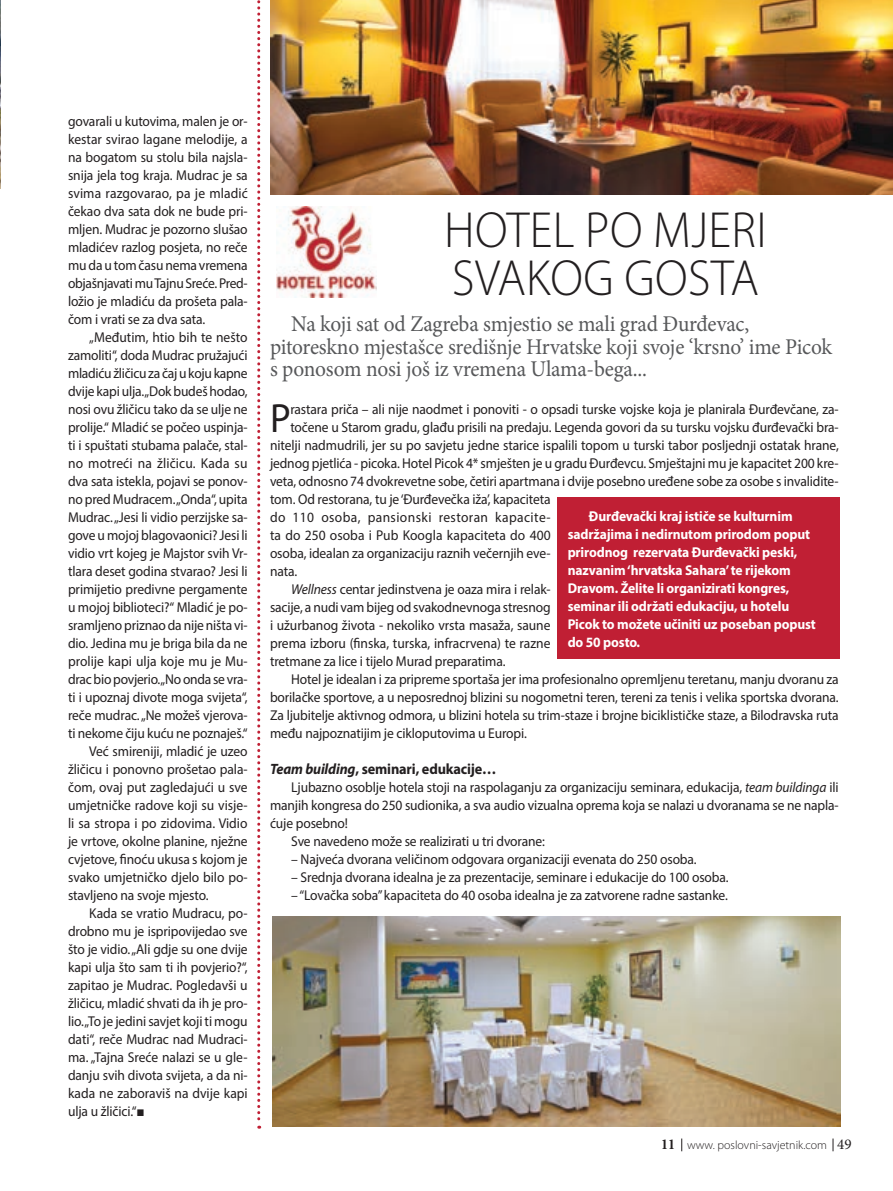
<style>
.page{position:relative;width:893px;height:1191px;background:#fff}
.page>*{position:absolute;margin:0;border:0;box-sizing:border-box;transform-origin:0 0}
.t1{font:300 51px/48px "Myriad Pro";letter-spacing:.01em;color:#231f20;scale:.95 1}
.t2{font:40.95px "Myriad Pro";color:#231f20;scale:.95 1}
.t3{font:22.5px/22.5px "Minion Pro";letter-spacing:-.01em;color:#57585a;scale:.95 1}
.t4{font:700 15px "Myriad Pro";letter-spacing:-.01em;color:#231f20;scale:.95 1}
.t5{font:14.25px/18px "Myriad Pro";letter-spacing:-.01em;color:#231f20;text-align:justify;scale:.95 1}
.t6{font:700 14.25px/18px "Myriad Pro";letter-spacing:-.01em;color:#fff;scale:.95 1}
.t7{font:14.25px "Myriad Pro";letter-spacing:.03em;color:#231f20;scale:.95 1}
.t8{font:14.25px "Myriad Pro";letter-spacing:.01em;color:#231f20;scale:.95 1}
.t9{font:300 12px "Myriad Pro";color:#231f20}
.s1{font-family:"Arial";font-weight:700;font-style:italic}
.s2{font-style:italic}
.s3{font-family:"Minion Pro";font-weight:700;font-stretch:condensed;font-size:15px}
.s4{font-family:"Minion Pro";font-weight:400;font-size:15px}
</style>
<div class="page">
<svg style="left:681px;top:1138px;width:1px;height:13px"></svg>
<svg style="left:833px;top:1138px;width:1px;height:13px"></svg>
<img style="left:0;top:0;width:1px;height:188px">
<div style="left:557px;top:497px;width:283px;height:162px;background:#c01f34"></div>
<img style="left:271px;top:0;width:622px;height:195px">
<img style="left:273px;top:916px;width:568px;height:210px">
<img style="left:276px;top:207px;width:101px;height:91px">
<svg style="left:257px;top:0;width:3px;height:1128px"></svg>
<p class="t5" style="left:68px;top:112px;width:191px">govarali u kutovima, malen je or&shy;kestar svirao lagane melodije, a na bogatom su stolu bila najsla&shy;snija jela tog kraja. Mudrac je sa svima razgovarao, pa je mladić čekao dva sata dok ne bude pri&shy;mljen. Mudrac je pozorno slušao mladićev razlog posjeta, no reče mu da u tom času nema vremena objašnjavati mu Tajnu Sreće. Pred&shy;ložio je mladiću da prošeta pala&shy;čom i vrati se za dva sata.</p>
<p class="t5" style="left:89px;top:328px;width:168px">„Međutim, htio bih te nešto</p>
<p class="t5" style="left:68px;top:346px;width:191px">zamoliti“, doda Mudrac pružajući</p>
<p class="t5" style="left:68px;top:364px;width:191px">mladiću žličicu za čaj u koju kapne</p>
<p class="t5" style="left:68px;top:382px;width:190px">dvije kapi ulja. „Dok budeš hodao,</p>
<p class="t5" style="left:68px;top:400px;width:191px">nosi ovu žličicu tako da se ulje ne</p>
<p class="t5" style="left:68px;top:418px;width:191px">prolije.“ Mladić se počeo uspinja-</p>
<p class="t5" style="left:68px;top:436px;width:191px">ti i spuštati stubama palače, stal-</p>
<p class="t8" style="left:68px;top:454px;width:191px">no motreći na žličicu. Kada su</p>
<p class="t5" style="left:68px;top:472px;width:191px">dva sata istekla, pojavi se ponov-</p>
<p class="t5" style="left:68px;top:490px;width:191px">no pred Mudracem. „Onda“, upita</p>
<p class="t5" style="left:68px;top:508px;width:191px">Mudrac. „Jesi li vidio perzijske sa-</p>
<p class="t5" style="left:68px;top:526px;width:191px">gove u mojoj blagovaonici? Jesi li</p>
<p class="t5" style="left:68px;top:544px;width:191px">vidio vrt kojeg je Majstor svih Vr-</p>
<p class="t5" style="left:68px;top:562px;width:191px">tlara deset godina stvarao? Jesi li</p>
<p class="t5" style="left:68px;top:580px;width:190px">primijetio predivne pergamente</p>
<p class="t5" style="left:68px;top:598px;width:191px">u mojoj biblioteci?“ Mladić je po-</p>
<p class="t5" style="left:68px;top:616px;width:191px">sramljeno priznao da nije ništa vi-</p>
<p class="t5" style="left:68px;top:634px;width:191px">dio. Jedina mu je briga bila da ne</p>
<p class="t5" style="left:68px;top:652px;width:191px">prolije kapi ulja koje mu je Mu-</p>
<p class="t5" style="left:68px;top:670px;width:191px">drac bio povjerio. „No onda se vra-</p>
<p class="t5" style="left:68px;top:688px;width:191px">ti i upoznaj divote moga svijeta“,</p>
<p class="t5" style="left:68px;top:706px;width:191px">reče mudrac. „Ne možeš vjerova-</p>
<p class="t5" style="left:68px;top:724px;width:191px">ti nekome čiju kuću ne poznaješ.“</p>
<p class="t5" style="left:89px;top:742px;width:168px">Već smireniji, mladić je uzeo</p>
<p class="t5" style="left:68px;top:760px;width:191px">žličicu i ponovno prošetao pala-</p>
<p class="t5" style="left:68px;top:778px;width:191px">čom, ovaj put zagledajući u sve</p>
<p class="t5" style="left:68px;top:796px;width:191px">umjetničke radove koji su visje-</p>
<p class="t5" style="left:68px;top:814px;width:190px">li sa stropa i po zidovima. Vidio</p>
<p class="t5" style="left:68px;top:832px;width:191px">je vrtove, okolne planine, nježne</p>
<p class="t5" style="left:68px;top:850px;width:191px">cvjetove, finoću ukusa s kojom je</p>
<p class="t5" style="left:68px;top:868px;width:191px">svako umjetničko djelo bilo po-</p>
<p class="t5" style="left:68px;top:886px;width:149px">stavljeno na svoje mjesto.</p>
<p class="t5" style="left:89px;top:904px;width:168px">Kada se vratio Mudracu, po-</p>
<p class="t5" style="left:68px;top:922px;width:191px">drobno mu je ispripovijedao sve</p>
<p class="t5" style="left:68px;top:940px;width:191px">što je vidio. „Ali gdje su one dvije</p>
<p class="t5" style="left:68px;top:958px;width:191px">kapi ulja što sam ti ih povjerio?“,</p>
<p class="t5" style="left:68px;top:976px;width:191px">zapitao je Mudrac. Pogledavši u</p>
<p class="t5" style="left:68px;top:994px;width:191px">žličicu, mladić shvati da ih je pro-</p>
<p class="t5" style="left:68px;top:1012px;width:191px">lio. „To je jedini savjet koji ti mogu</p>
<p class="t5" style="left:68px;top:1030px;width:191px">dati“, reče Mudrac nad Mudraci-</p>
<p class="t5" style="left:68px;top:1048px;width:191px">ma. „Tajna Sreće nalazi se u gle-</p>
<p class="t5" style="left:68px;top:1066px;width:191px">danju svih divota svijeta, a da ni-</p>
<p class="t5" style="left:68px;top:1084px;width:191px">kada ne zaboraviš na dvije kapi</p>
<p class="t5" style="left:68px;top:1102px;width:82px">ulja u žličici.“<span class="s1">■</span></p>
<h1 class="t1" style="left:444px;top:205px;width:341px">HOTEL PO MJERI<br>SVAKOG GOSTA</h1>
<h3 class="t3" style="left:270px;top:313px;width:593px;text-indent:21px">Na koji sat od Zagreba smjestio se mali grad Đurđevac, pitoreskno mjestašce središnje Hrvatske koji svoje ‘krsno’ ime Picok s ponosom nosi još iz vremena Ulama-bega...</h3>
<h2 class="t2" style="left:270px;top:393px;width:23px">P</h2>
<p class="t5" style="left:290px;top:400px;width:579px">rastara priča – ali nije naodmet i ponoviti - o opsadi turske vojske koja je planirala Đurđevčane, za-</p>
<p class="t5" style="left:290px;top:418px;width:579px">točene u Starom gradu, glađu prisili na predaju. Legenda govori da su tursku vojsku đurđevački bra-</p>
<p class="t5" style="left:270px;top:436px;width:600px">nitelji nadmudrili, jer su po savjetu jedne starice ispalili topom u turski tabor posljednji ostatak hrane,</p>
<p class="t5" style="left:270px;top:454px;width:600px">jednog pjetlića - picoka. Hotel Picok 4* smješten je u gradu Đurđevcu. Smještajni mu je kapacitet 200 kre-</p>
<p class="t5" style="left:270px;top:472px;width:600px">veta, odnosno 74 dvokrevetne sobe, četiri apartmana i dvije posebno uređene sobe za osobe s invalidite-</p>
<p class="t5" style="left:270px;top:490px;width:297px">tom. Od restorana, tu je ‘Đurđevečka iža’, kapaciteta</p>
<p class="t7" style="left:270px;top:508px;width:297px">do 110 osoba, pansionski restoran kapacite-</p>
<p class="t5" style="left:270px;top:526px;width:297px">ta do 250 osoba i Pub Koogla kapaciteta do 400</p>
<p class="t5" style="left:270px;top:544px;width:297px">osoba, idealan za organizaciju raznih večernjih eve-</p>
<p class="t5" style="left:270px;top:562px;width:30px">nata.</p>
<p class="t5" style="left:291px;top:580px;width:275px"><span class="s2">Wellness</span> centar jedinstvena je oaza mira i relak-</p>
<p class="t5" style="left:270px;top:598px;width:297px">sacije, a nudi vam bijeg od svakodnevnoga stresnog</p>
<p class="t5" style="left:270px;top:616px;width:297px">i užurbanog života - nekoliko vrsta masaža, saune</p>
<p class="t5" style="left:270px;top:634px;width:297px">prema izboru (finska, turska, infracrvena) te razne</p>
<p class="t5" style="left:270px;top:652px;width:249px">tretmane za lice i tijelo Murad preparatima.</p>
<p class="t5" style="left:291px;top:670px;width:578px">Hotel je idealan i za pripreme sportaša jer ima profesionalno opremljenu teretanu, manju dvoranu za</p>
<p class="t5" style="left:270px;top:688px;width:600px">borilačke sportove, a u neposrednoj blizini su nogometni teren, tereni za tenis i velika sportska dvorana.</p>
<p class="t5" style="left:270px;top:706px;width:600px">Za ljubitelje aktivnog odmora, u blizini hotela su trim-staze i brojne biciklističke staze, a Bilodravska ruta</p>
<p class="t5" style="left:270px;top:724px;width:272px">među najpoznatijim je cikloputovima u Europi.</p>
<p class="t4" style="left:270px;top:759px;width:240px"><span class="s2">Team building</span>, seminari, edukacije…</p>
<p class="t5" style="left:291px;top:778px;width:578px">Ljubazno osoblje hotela stoji na raspolaganju za organizaciju seminara, edukacija, <span class="s2">team buildinga</span> ili</p>
<p class="t5" style="left:270px;top:796px;width:600px">manjih kongresa do 250 sudionika, a sva audio vizualna oprema koja se nalazi u dvoranama se ne napla-</p>
<p class="t5" style="left:270px;top:814px;width:83px">ćuje posebno!</p>
<p class="t5" style="left:291px;top:832px;width:269px">Sve navedeno može se realizirati u tri dvorane:</p>
<p class="t5" style="left:291px;top:850px;width:428px">– Najveća dvorana veličinom odgovara organizaciji evenata do 250 osoba.</p>
<p class="t5" style="left:291px;top:868px;width:462px">– Srednja dvorana idealna je za prezentacije, seminare i edukacije do 100 osoba.</p>
<p class="t5" style="left:291px;top:886px;width:461px">– “Lovačka soba” kapaciteta do 40 osoba idealna je za zatvorene radne sastanke.</p>
<p class="t6" style="left:568px;top:507px;width:263px;text-indent:21px">Đurđevački kraj ističe se kulturnim sadržajima i nedirnutom prirodom poput prirodnog rezervata Đurđevački peski, nazvanim ‘hrvatska Sahara’ te rijekom Dravom. Želite li organizirati kongres, seminar ili održati edukaciju, u hotelu Picok to možete učiniti uz poseban popust do 50 posto.</p>
<p class="t9" style="left:661px;top:1137px;width:192px"><span class="s3">11</span> www. poslovni-savjetnik.com <span class="s4">49</span></p>
</div>
